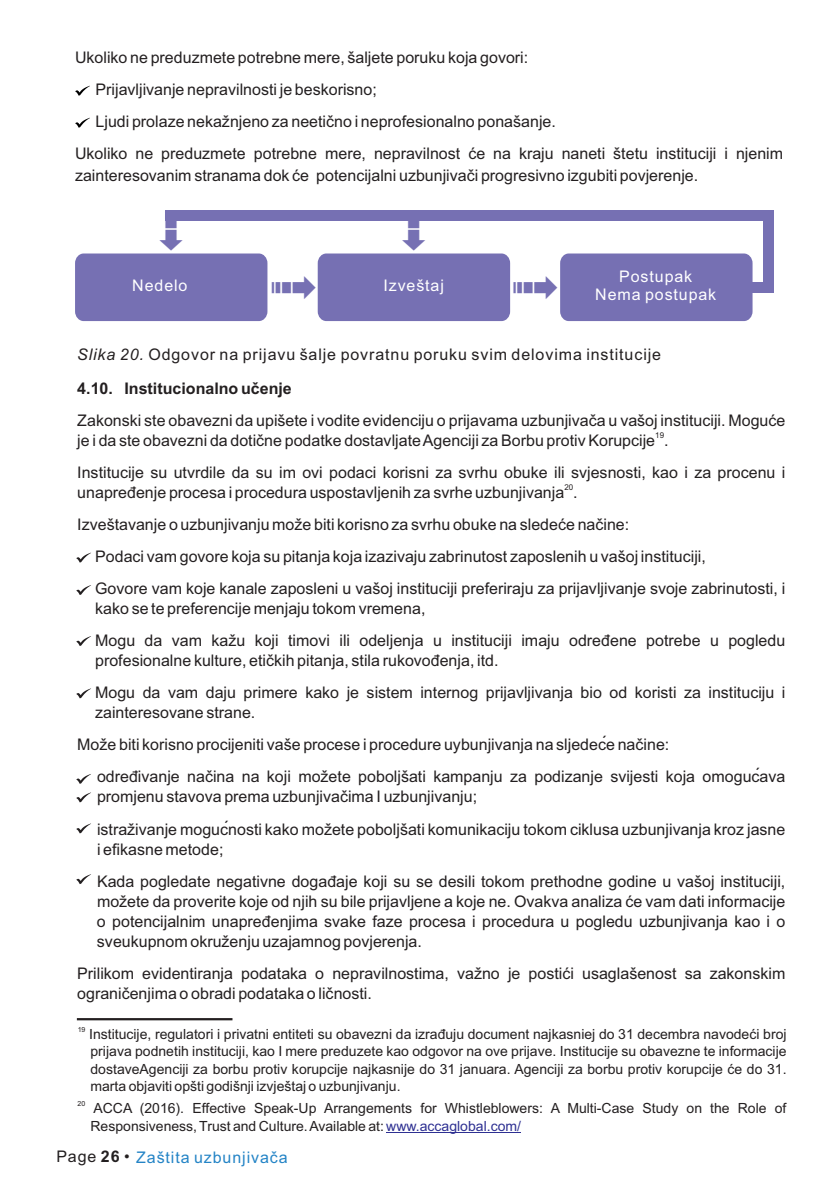
<style>
.page{position:relative;width:840px;height:1191px;background:#fff}
.page>*{position:absolute;margin:0;border:0;box-sizing:border-box;transform-origin:0 0}
.t1{font:48px "Arrows 1";color:#7670b3}
.t2{font:43.4px "Arrows 1";color:#7670b3;scale:1.1 1}
.t3{font:16px/20px "Arial";color:#231f20}
.t4{font:16px "Arial";letter-spacing:.055em;color:#231f20}
.t5{font:16px/17.8px "Arial";letter-spacing:.055em;color:#fff;text-align:center}
.t6{font:700 16px "Arial";color:#231f20}
.t7{font:16px "Arial";letter-spacing:.055em;color:#2484c6}
.t8{font:14px/17.6px "Arial";color:#231f20;text-align:justify}
.t9{font:8px "Arial";color:#231f20}
.t10{font:7px "Arial";color:#231f20}
.s1{font-style:italic}
.s2{color:#2e3092}
.s3{color:#231f20}
.s4{font-weight:700;color:#231f20}
</style>
<div class="page">
<svg style="left:75px;top:86px;width:15px;height:10px"></svg>
<svg style="left:75px;top:118px;width:15px;height:10px"></svg>
<div style="left:75px;top:253px;width:192px;height:68px;background:#7670b3;border-radius:9px"></div>
<div style="left:317px;top:253px;width:193px;height:68px;background:#7670b3;border-radius:9px"></div>
<div style="left:560px;top:253px;width:192px;height:68px;background:#7670b3;border-radius:9px"></div>
<div style="left:166px;top:210px;width:599px;height:11px;background:#7670b3"></div>
<div style="left:762px;top:210px;width:11px;height:83px;background:#7670b3"></div>
<div style="left:694px;top:282px;width:79px;height:11px;background:#7670b3"></div>
<svg style="left:76px;top:552px;width:15px;height:10px"></svg>
<svg style="left:76px;top:585px;width:15px;height:10px"></svg>
<svg style="left:76px;top:636px;width:15px;height:10px"></svg>
<svg style="left:76px;top:688px;width:15px;height:10px"></svg>
<svg style="left:76px;top:774px;width:15px;height:10px"></svg>
<hr style="left:386px;top:1132px;width:135px;height:1px;background:#2e3092">
<hr style="left:77px;top:1018px;width:155px;height:2px;background:#231f20">
<svg style="left:76px;top:792px;width:15px;height:10px"></svg>
<svg style="left:76px;top:823px;width:15px;height:10px"></svg>
<svg style="left:76px;top:874px;width:15px;height:10px"></svg>
<p class="t3" style="left:75px;top:49px;width:454px">Ukoliko ne preduzmete potrebne mere, šaljete poruku koja govori:</p>
<p class="t3" style="left:95px;top:81px;width:283px">Prijavljivanje nepravilnosti je beskorisno;</p>
<p class="t3" style="left:75px;top:107px;width:709px;line-height:32px;text-indent:20px">Ljudi prolaze nekažnjeno za neetično i neprofesionalno ponašanje.<br>Ukoliko ne preduzmete potrebne mere, nepravilnost će na kraju naneti štetu instituciji i njenim</p>
<p class="t3" style="left:75px;top:167px;width:624px">zainteresovanim stranama dok će potencijalni uzbunjivači progresivno izgubiti povjerenje.</p>
<h2 class="t2" style="left:185px;top:250px;width:25px;rotate:-180deg">P</h2>
<h2 class="t2" style="left:427px;top:250px;width:25px;rotate:-180deg">P</h2>
<h1 class="t1" style="left:314px;top:274px;width:28px;rotate:90deg">P</h1>
<h1 class="t1" style="left:556px;top:274px;width:28px;rotate:90deg">P</h1>
<p class="t5" style="left:132px;top:278px;width:57px">Nedelo</p>
<p class="t5" style="left:383px;top:278px;width:62px">Izveštaj</p>
<p class="t5" style="left:595px;top:269px;width:122px">Postupak<br>Nema postupak</p>
<p class="t4" style="left:77px;top:348px;width:585px"><span class="s1">Slika 20.</span> Odgovor na prijavu šalje povratnu poruku svim delovima institucije</p>
<p class="t6" style="left:77px;top:383px;width:216px">4.10. Institucionalno učenje</p>
<p class="t3" style="left:77px;top:412px;width:709px">Zakonski ste obavezni da upišete i vodite evidenciju o prijavama uzbunjivača u vašoj instituciji. Moguće</p>
<p class="t9" style="left:654px;top:432px;width:10px">19</p>
<p class="t3" style="left:77px;top:432px;width:592px">je i da ste obavezni da dotične podatke dostavljate Agenciji za Borbu protiv Korupcije .</p>
<p class="t3" style="left:77px;top:464px;width:709px">Institucije su utvrdile da su im ovi podaci korisni za svrhu obuke ili svjesnosti, kao i za procenu i</p>
<p class="t9" style="left:564px;top:484px;width:10px">20</p>
<p class="t3" style="left:77px;top:478px;width:553px;line-height:32px">unapređenje procesa i procedura uspostavljenih za svrhe uzbunjivanja .<br>Izveštavanje o uzbunjivanju može biti korisno za svrhu obuke na sledeće načine:</p>
<p class="t3" style="left:95px;top:548px;width:612px">Podaci vam govore koja su pitanja koja izazivaju zabrinutost zaposlenih u vašoj instituciji,</p>
<p class="t3" style="left:95px;top:580px;width:691px">Govore vam koje kanale zaposleni u vašoj instituciji preferiraju za prijavljivanje svoje zabrinutosti, i kako se te preferencije menjaju tokom vremena,</p>
<p class="t3" style="left:95px;top:632px;width:691px">Mogu da vam kažu koji timovi ili odeljenja u instituciji imaju određene potrebe u pogledu profesionalne kulture, etičkih pitanja, stila rukovođenja, itd.</p>
<p class="t3" style="left:95px;top:684px;width:691px">Mogu da vam daju primere kako je sistem internog prijavljivanja bio od koristi za instituciju i zainteresovane strane.</p>
<p class="t3" style="left:77px;top:736px;width:593px">Može biti korisno procijeniti vaše procese i procedure uybunjivanja na sljedecé načine:</p>
<p class="t3" style="left:97px;top:768px;width:689px">određivanje načina na koji možete poboljšati kampanju za podizanje svijesti koja omogucá va promjenu stavova prema uzbunjivačima I uzbunjivanju;</p>
<p class="t3" style="left:97px;top:820px;width:689px">istraživanje mogucń osti kako možete poboljšati komunikaciju tokom ciklusa uzbunjivanja kroz jasne i efikasne metode;</p>
<p class="t3" style="left:97px;top:872px;width:689px;text-align:justify">Kada pogledate negativne događaje koji su se desili tokom prethodne godine u vašoj instituciji, možete da proverite koje od njih su bile prijavljene a koje ne. Ovakva analiza će vam dati informacije o potencijalnim unapređenjima svake faze procesa i procedura u pogledu uzbunjivanja kao i o sveukupnom okruženju uzajamnog povjerenja.</p>
<p class="t3" style="left:77px;top:964px;width:709px">Prilikom evidentiranja podataka o nepravilnostima, važno je postići usaglašenost sa zakonskim ograničenjima o obradi podataka o ličnosti.</p>
<p class="t10" style="left:78px;top:1026px;width:9px">19</p>
<p class="t8" style="left:89px;top:1026px;width:698px">Institucije, regulatori i privatni entiteti su obavezni da izrađuju document najkasniej do 31 decembra navodeći broj prijava podnetih instituciji, kao I mere preduzete kao odgovor na ove prijave. Institucije su obavezne te informacije dostaveAgenciji za borbu protiv korupcije najkasnije do 31 januara. Agenciji za borbu protiv korupcije će do 31. marta objaviti opšti godišnji izvještaj o uzbunjivanju.</p>
<p class="t10" style="left:78px;top:1101px;width:9px">20</p>
<p class="t8" style="left:90px;top:1100px;width:697px">ACCA (2016). Effective Speak-Up Arrangements for Whistleblowers: A Multi-Case Study on the Role of<br>Responsiveness, Trust and Culture. Available at: <span class="s2">www.accaglobal.com/</span></p>
<p class="t7" style="left:56px;top:1151px;width:232px"><span class="s3">Page</span> <span class="s4">26</span> <span class="s3">•</span> Zaštita uzbunjivača</p>
</div>
